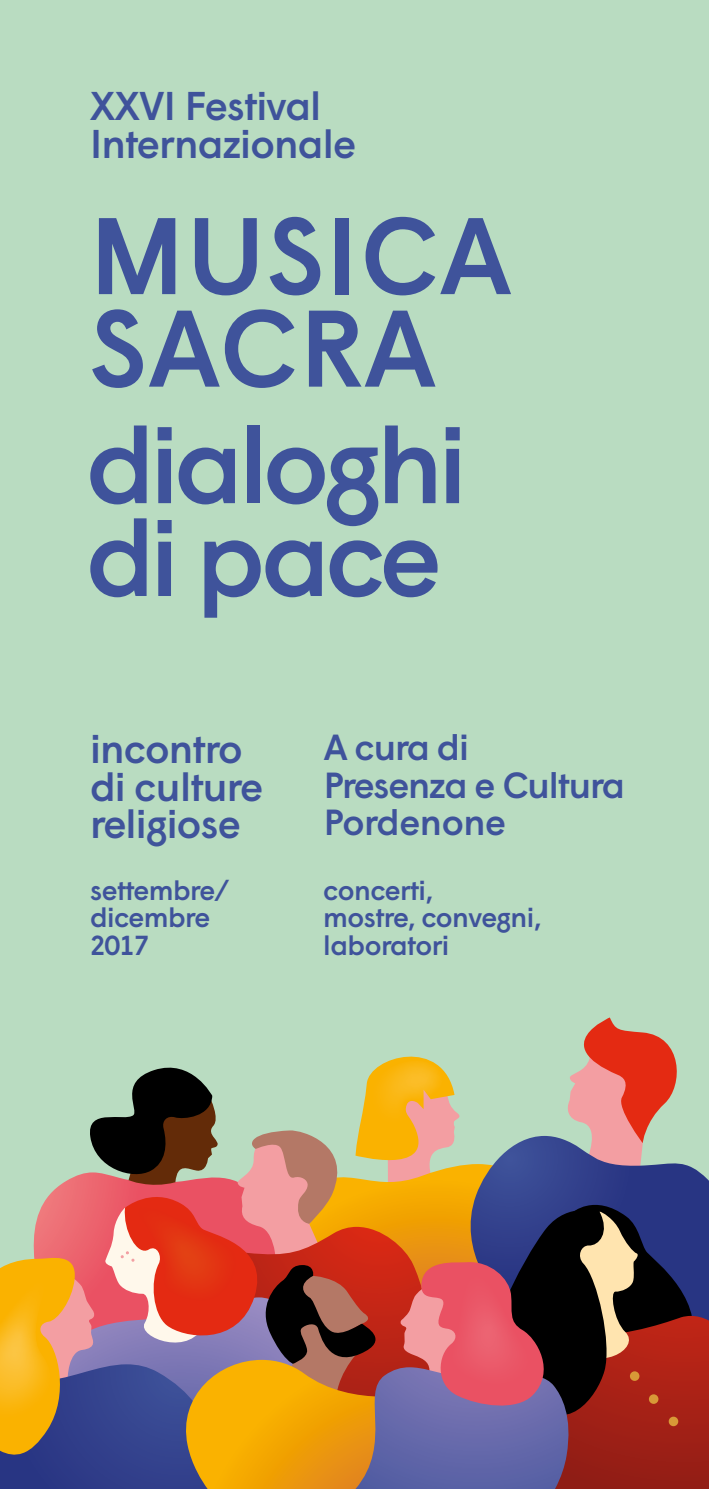
<style>
.page{position:relative;width:709px;height:1489px;background:#fff}
.page>*{position:absolute;margin:0;border:0;box-sizing:border-box;transform-origin:0 0}
.t1{font:500 108.5px/92.8px "Wigrum";letter-spacing:-.045em;color:#3f539b}
.t2{font:500 108.5px/92.5px "Wigrum";letter-spacing:.01em;color:#3f539b}
.t3{font:500 40px/37.5px "Wigrum";letter-spacing:-.02em;color:#3f539b}
.t4{font:500 36.25px/37.5px "Wigrum";letter-spacing:-.03em;color:#3f539b}
.t5{font:500 27.5px/27.5px "Wigrum";letter-spacing:-.02em;color:#3f539b}
</style>
<div class="page">
<div style="left:0;top:0;width:709px;height:1488px;background:#b9dcc1"></div>
<svg style="left:0;top:1017px;width:709px;height:471px"></svg>
<h2 class="t3" style="left:90px;top:84px;width:267px">XXVI Festival<br>Internazionale</h2>
<h1 class="t2" style="left:89px;top:202px;width:424px">MUSICA<br>SACRA</h1>
<h1 class="t1" style="left:86px;top:410px;width:383px">dialoghi di pace</h1>
<h2 class="t3" style="left:90px;top:727px;width:174px">incontro di culture religiose</h2>
<p class="t5" style="left:90px;top:874px;width:141px">settembre/ dicembre<br>2017</p>
<h3 class="t4" style="left:324px;top:726px;width:303px">A cura di<br>Presenza e Cultura<br>Pordenone</h3>
<p class="t5" style="left:323px;top:874px;width:220px">concerti,<br>mostre, convegni, laboratori</p>
</div>
